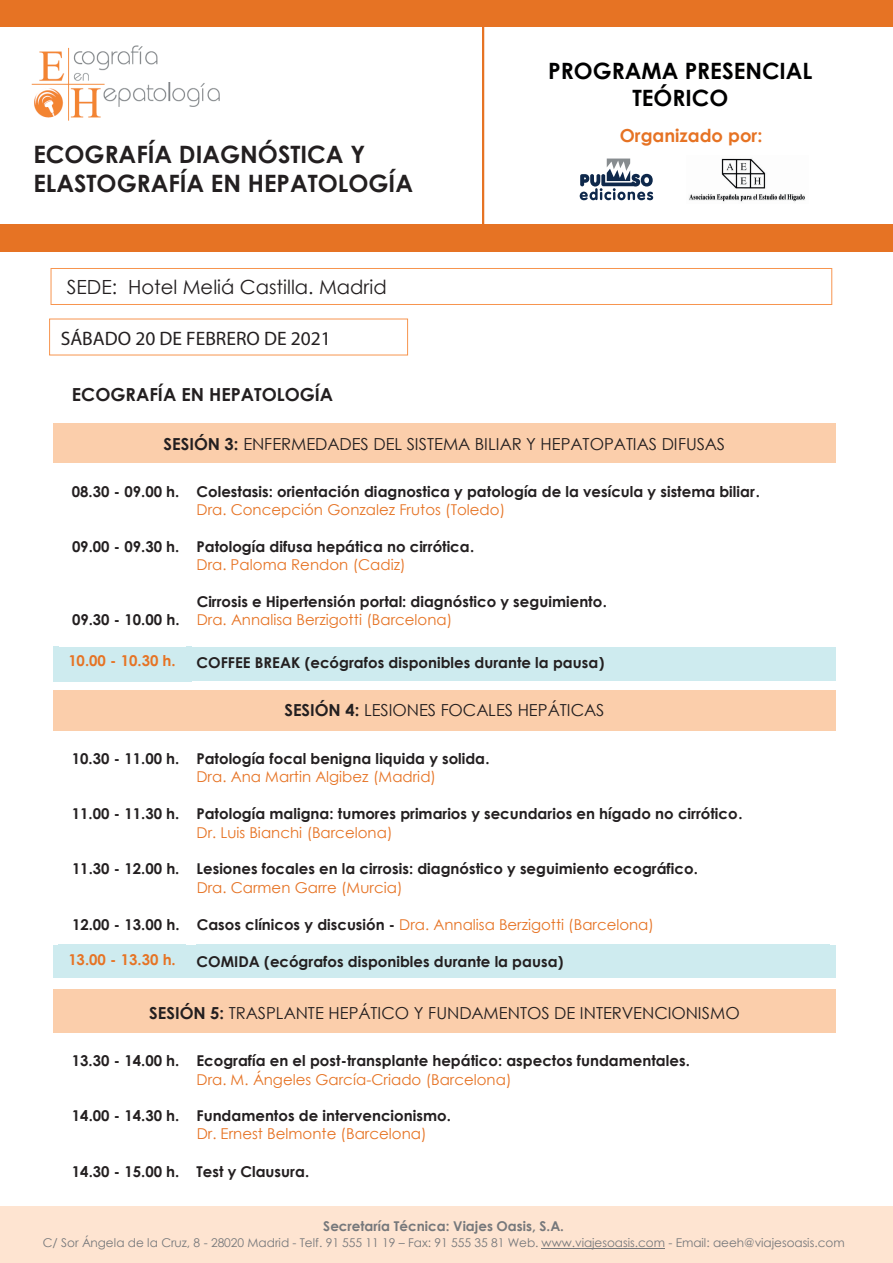
<style>
.page{position:relative;width:893px;height:1263px;background:#fff}
.page>*{position:absolute;margin:0;border:0;box-sizing:border-box;transform-origin:0 0}
.t1{font:700 24px/29.4px "Century Gothic";color:#231f20}
.t2{font:700 22.5px/27px "Century Gothic";color:#000001;text-align:center}
.t3{font:19.5px "Century Gothic";color:#231f20}
.t4{font:19.5px "Arial";color:#231f20}
.t5{font:700 18px "Century Gothic";color:#231f20}
.t6{font:700 18px "Century Gothic";color:#e67324}
.t7{font:16.5px "Century Gothic";color:#231f20}
.t8{font:700 15px "Century Gothic";color:#231f20}
.t9{font:15px "Century Gothic";color:#e67324}
.t10{font:700 15px "Century Gothic";color:#e67324}
.t11{font:700 13.5px "Century Gothic";color:#76787b}
.t12{font:12px "Century Gothic";color:#76787b}
.s1{font-weight:700}
.s2{font-weight:400;color:#e67324}
</style>
<div class="page">
<img style="left:31px;top:45px;width:189px;height:76px">
<hr style="left:482px;top:27px;width:2px;height:197px;background:#e67324">
<div style="left:0;top:224px;width:893px;height:28px;background:#e67324"></div>
<div style="left:0;top:0;width:893px;height:27px;background:#e67324"></div>
<div style="left:0;top:1207px;width:893px;height:56px;background:#fee4d1"></div>
<hr style="left:541px;top:1248px;width:124px;height:1px;background:#76787b">
<div style="left:53px;top:423px;width:782px;height:10px;background:#fbceab"></div>
<div style="left:53px;top:433px;width:5px;height:20px;background:#fbceab"></div>
<div style="left:830px;top:433px;width:5px;height:20px;background:#fbceab"></div>
<div style="left:53px;top:453px;width:782px;height:10px;background:#fbceab"></div>
<div style="left:58px;top:433px;width:772px;height:20px;background:#fbceab"></div>
<div style="left:53px;top:647px;width:5px;height:22px;background:#ceebef"></div>
<div style="left:186px;top:647px;width:5px;height:22px;background:#ceebef"></div>
<div style="left:53px;top:669px;width:138px;height:12px;background:#ceebef"></div>
<hr style="left:58px;top:647px;width:128px;height:4px;background:#ceebef">
<div style="left:58px;top:651px;width:128px;height:18px;background:#ceebef"></div>
<div style="left:191px;top:647px;width:6px;height:24px;background:#ceebef"></div>
<div style="left:830px;top:647px;width:5px;height:24px;background:#ceebef"></div>
<div style="left:191px;top:671px;width:644px;height:10px;background:#ceebef"></div>
<div style="left:197px;top:647px;width:633px;height:5px;background:#ceebef"></div>
<div style="left:197px;top:652px;width:633px;height:19px;background:#ceebef"></div>
<div style="left:53px;top:690px;width:5px;height:30px;background:#fbceab"></div>
<div style="left:830px;top:690px;width:5px;height:30px;background:#fbceab"></div>
<div style="left:53px;top:720px;width:782px;height:10px;background:#fbceab"></div>
<div style="left:58px;top:690px;width:772px;height:9px;background:#fbceab"></div>
<div style="left:58px;top:699px;width:772px;height:21px;background:#fbceab"></div>
<div style="left:53px;top:945px;width:5px;height:23px;background:#ceebef"></div>
<div style="left:186px;top:945px;width:5px;height:23px;background:#ceebef"></div>
<div style="left:53px;top:968px;width:138px;height:10px;background:#ceebef"></div>
<div style="left:58px;top:945px;width:128px;height:5px;background:#ceebef"></div>
<div style="left:58px;top:950px;width:128px;height:18px;background:#ceebef"></div>
<div style="left:191px;top:945px;width:6px;height:25px;background:#ceebef"></div>
<div style="left:830px;top:945px;width:5px;height:25px;background:#ceebef"></div>
<div style="left:191px;top:970px;width:644px;height:8px;background:#ceebef"></div>
<div style="left:197px;top:945px;width:633px;height:7px;background:#ceebef"></div>
<div style="left:197px;top:952px;width:633px;height:18px;background:#ceebef"></div>
<div style="left:53px;top:989px;width:782px;height:10px;background:#fbceab"></div>
<div style="left:53px;top:999px;width:5px;height:24px;background:#fbceab"></div>
<div style="left:830px;top:999px;width:5px;height:24px;background:#fbceab"></div>
<div style="left:53px;top:1023px;width:782px;height:9px;background:#fbceab"></div>
<hr style="left:58px;top:999px;width:772px;height:3px;background:#fbceab">
<div style="left:58px;top:1002px;width:772px;height:21px;background:#fbceab"></div>
<svg style="left:580px;top:159px;width:73px;height:41px"></svg>
<img style="left:689px;top:158px;width:116px;height:44px">
<div style="left:51px;top:268px;width:781px;height:37px;border:1px solid #f7954f"></div>
<h1 class="t1" style="left:33px;top:138px;width:381px">ECOGRAFÍA DIAGNÓSTICA Y<br>ELASTOGRAFÍA EN HEPATOLOGÍA</h1>
<h3 class="t3" style="left:67px;top:274px;width:322px">SEDE: Hotel Meliá Castilla. Madrid</h3>
<h3 class="t4" style="left:61px;top:326px;width:271px">SÁBADO 20 DE FEBRERO DE 2021</h3>
<h2 class="t2" style="left:548px;top:56px;width:266px">PROGRAMA PRESENCIAL<br>TEÓRICO</h2>
<p class="t6" style="left:620px;top:121px;width:144px">Organizado por:</p>
<p class="t5" style="left:72px;top:381px;width:263px">ECOGRAFÍA EN HEPATOLOGÍA</p>
<p class="t7" style="left:164px;top:432px;width:563px"><span class="s1">SESIÓN 3:</span> ENFERMEDADES DEL SISTEMA BILIAR Y HEPATOPATIAS DIFUSAS</p>
<p class="t8" style="left:72px;top:480px;width:689px">08.30 - 09.00 h. Colestasis: orientación diagnostica y patología de la vesícula y sistema biliar.</p>
<p class="t9" style="left:197px;top:499px;width:310px">Dra. Concepción Gonzalez Frutos (Toledo)</p>
<p class="t8" style="left:72px;top:535px;width:404px">09.00 - 09.30 h. Patología difusa hepática no cirrótica.</p>
<p class="t9" style="left:197px;top:554px;width:211px">Dra. Paloma Rendon (Cadiz)</p>
<p class="t8" style="left:72px;top:608px;width:109px">09.30 - 10.00 h.</p>
<p class="t8" style="left:197px;top:590px;width:412px">Cirrosis e Hipertensión portal: diagnóstico y seguimiento.</p>
<p class="t9" style="left:197px;top:609px;width:257px">Dra. Annalisa Berzigotti (Barcelona)</p>
<p class="t10" style="left:68px;top:649px;width:109px">10.00 - 10.30 h.</p>
<p class="t8" style="left:197px;top:651px;width:409px">COFFEE BREAK (ecógrafos disponibles durante la pausa)</p>
<p class="t7" style="left:284px;top:699px;width:322px"><span class="s1">SESIÓN 4:</span> LESIONES FOCALES HEPÁTICAS</p>
<p class="t8" style="left:72px;top:747px;width:419px">10.30 - 11.00 h. Patología focal benigna liquida y solida.</p>
<p class="t9" style="left:197px;top:766px;width:241px">Dra. Ana Martin Algibez (Madrid)</p>
<p class="t8" style="left:72px;top:802px;width:672px">11.00 - 11.30 h. Patología maligna: tumores primarios y secundarios en hígado no cirrótico.</p>
<p class="t9" style="left:197px;top:822px;width:197px">Dr. Luis Bianchi (Barcelona)</p>
<p class="t8" style="left:72px;top:857px;width:628px">11.30 - 12.00 h. Lesiones focales en la cirrosis: diagnóstico y seguimiento ecográfico.</p>
<p class="t9" style="left:197px;top:877px;width:207px">Dra. Carmen Garre (Murcia)</p>
<p class="t8" style="left:72px;top:913px;width:583px">12.00 - 13.00 h. Casos clínicos y discusión - <span class="s2">Dra. Annalisa Berzigotti (Barcelona)</span></p>
<p class="t10" style="left:68px;top:949px;width:109px">13.00 - 13.30 h.</p>
<p class="t8" style="left:197px;top:950px;width:368px">COMIDA (ecógrafos disponibles durante la pausa)</p>
<p class="t7" style="left:149px;top:1002px;width:592px"><span class="s1">SESIÓN 5:</span> TRASPLANTE HEPÁTICO Y FUNDAMENTOS DE INTERVENCIONISMO</p>
<p class="t8" style="left:72px;top:1049px;width:620px">13.30 - 14.00 h. Ecografía en el post-transplante hepático: aspectos fundamentales.</p>
<p class="t9" style="left:197px;top:1068px;width:317px">Dra. M. Ángeles García-Criado (Barcelona)</p>
<p class="t8" style="left:72px;top:1104px;width:381px">14.00 - 14.30 h. Fundamentos de intervencionismo.</p>
<p class="t9" style="left:197px;top:1124px;width:238px">Prof. Concepció Bru (Barcelona)</p>
<p class="t8" style="left:72px;top:1160px;width:239px">14.30 - 15.00 h. Test y Clausura.</p>
<p class="t9" style="left:197px;top:1123px;width:232px">Dr. Ernest Belmonte (Barcelona)</p>
<p class="t11" style="left:323px;top:1216px;width:242px">Secretaría Técnica: Viajes Oasis, S.A.</p>
<p class="t12" style="left:43px;top:1234px;width:803px">C/ Sor Ángela de la Cruz, 8 - 28020 Madrid - Telf. 91 555 11 19 – Fax: 91 555 35 81 Web. www.viajesoasis.com - Email: aeeh@viajesoasis.com</p>
</div>
